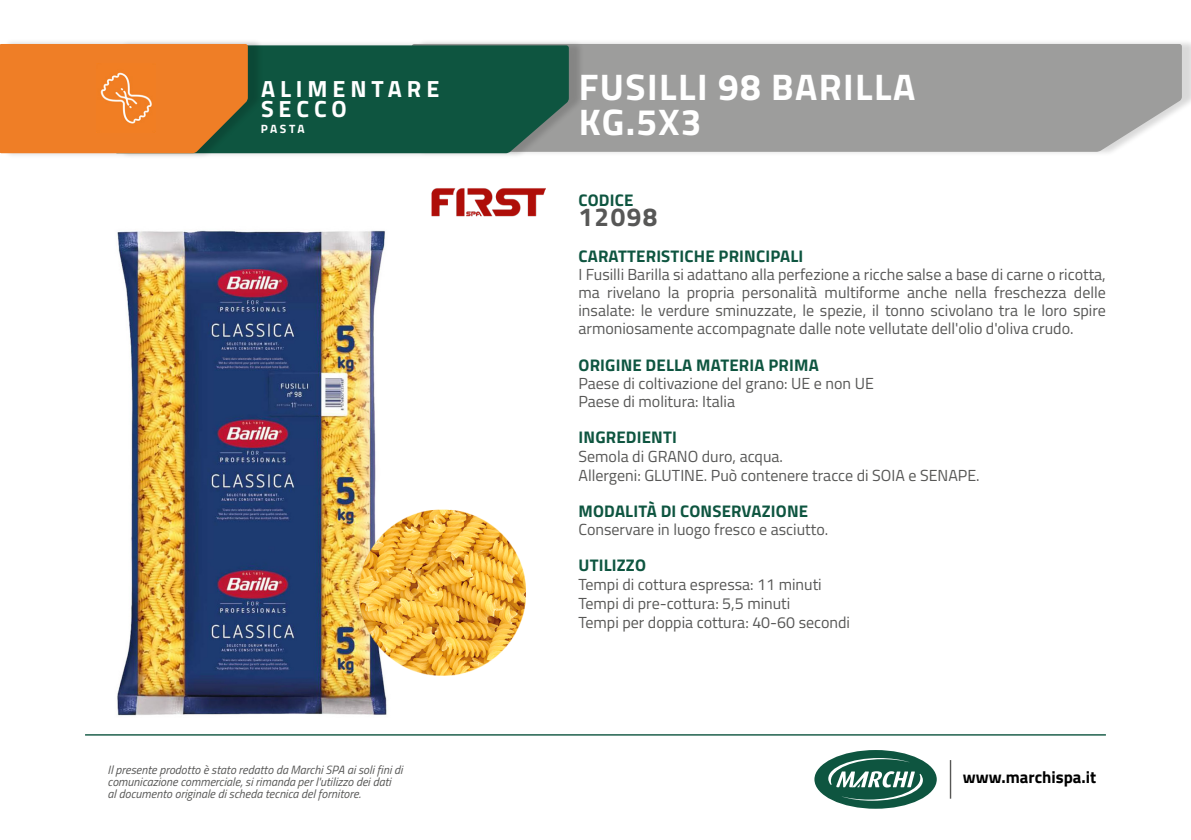
<style>
.page{position:relative;width:1191px;height:840px;background:#fff}
.page>*{position:absolute;margin:0;border:0;box-sizing:border-box;transform-origin:0 0}
.t1{font:700 37px "Titillium Web";letter-spacing:.04em;color:#fff}
.t2{font:700 26px "Titillium Web";letter-spacing:.06em;color:#575756}
.t3{font:700 23.4px/19.8px "Titillium Web";letter-spacing:.21em;color:#fff}
.t4{font:700 16.8px "Titillium Web";letter-spacing:.01em;color:#0e5540}
.t5{font:700 16.8px "Titillium Web";color:#000}
.t6{font:16px/18px "Titillium Web";color:#575756;text-align:justify}
.t7{font:italic 12px/12px "Titillium Web";color:#575756}
.t8{font:700 12px "Titillium Web";letter-spacing:.195em;color:#fff}
</style>
<div class="page">
<div style="left:416px;top:39px;width:775px;height:118px;background:#000;opacity:.15"></div>
<div style="left:584px;top:44px;width:597px;height:108px;background:#9d9d9c"></div>
<div style="left:119px;top:40px;width:465px;height:119px;background:#000;opacity:.15"></div>
<div style="left:263px;top:45px;width:306px;height:108px;background:#0e5540"></div>
<div style="left:4px;top:38px;width:259px;height:121px;background:#000;opacity:.15"></div>
<div style="left:0;top:44px;width:248px;height:109px;background:#ef7e26"></div>
<img style="left:96px;top:63px;width:59px;height:69px">
<img style="left:432px;top:188px;width:113px;height:29px">
<img style="left:117px;top:230px;width:270px;height:486px">
<img style="left:354px;top:492px;width:172px;height:198px">
<hr style="left:949px;top:759px;width:2px;height:39px;background:#575756">
<div style="left:814px;top:749px;width:122px;height:59px;background:#0e5540;border-radius:50%"></div>
<svg style="left:828px;top:757px;width:95px;height:43px"></svg>
<hr style="left:85px;top:733px;width:1021px;height:2px;background:#0e5540">
<p class="t3" style="left:261px;top:78px;width:180px">ALIMENTARE<br>SECCO</p>
<p class="t8" style="left:261px;top:120px;width:45px">PASTA</p>
<p class="t7" style="left:108px;top:762px;width:296px">Il presente prodotto è stato redatto da Marchi SPA ai soli fini di comunicazione commerciale, si rimanda per l'utilizzo dei dati<br>al documento originale di scheda tecnica del fornitore.</p>
<p class="t1" style="left:578px;top:59px;width:338px">FUSILLI 98 BARILLA</p>
<p class="t1" style="left:578px;top:93px;width:124px">KG.5X3</p>
<p class="t4" style="left:578px;top:187px;width:56px">CODICE</p>
<p class="t2" style="left:578px;top:197px;width:81px">12098</p>
<p class="t4" style="left:578px;top:243px;width:226px">CARATTERISTICHE PRINCIPALI</p>
<p class="t6" style="left:578px;top:265px;width:529px">I Fusilli Barilla si adattano alla perfezione a ricche salse a base di carne o ricotta, ma rivelano la propria personalità multiforme anche nella freschezza delle insalate: le verdure sminuzzate, le spezie, il tonno scivolano tra le loro spire armoniosamente accompagnate dalle note vellutate dell'olio d'oliva crudo.</p>
<p class="t4" style="left:578px;top:351px;width:242px">ORIGINE DELLA MATERIA PRIMA</p>
<p class="t6" style="left:578px;top:373px;width:297px">Paese di coltivazione del grano: UE e non UE</p>
<p class="t6" style="left:578px;top:391px;width:158px">Paese di molitura: Italia</p>
<p class="t4" style="left:578px;top:423px;width:100px">INGREDIENTI</p>
<p class="t6" style="left:578px;top:446px;width:206px">Semola di GRANO duro, acqua.</p>
<p class="t6" style="left:578px;top:465px;width:403px">Allergeni: GLUTINE. Può contenere tracce di SOIA e SENAPE.</p>
<p class="t4" style="left:578px;top:497px;width:231px">MODALITÀ DI CONSERVAZIONE</p>
<p class="t6" style="left:578px;top:519px;width:251px">Conservare in luogo fresco e asciutto.</p>
<p class="t4" style="left:578px;top:551px;width:69px">UTILIZZO</p>
<p class="t6" style="left:578px;top:574px;width:245px">Tempi di cottura espressa: 11 minuti</p>
<p class="t6" style="left:578px;top:593px;width:213px">Tempi di pre-cottura: 5,5 minuti</p>
<p class="t6" style="left:578px;top:612px;width:273px">Tempi per doppia cottura: 40-60 secondi</p>
<p class="t5" style="left:963px;top:764px;width:135px">www.marchispa.it</p>
</div>
